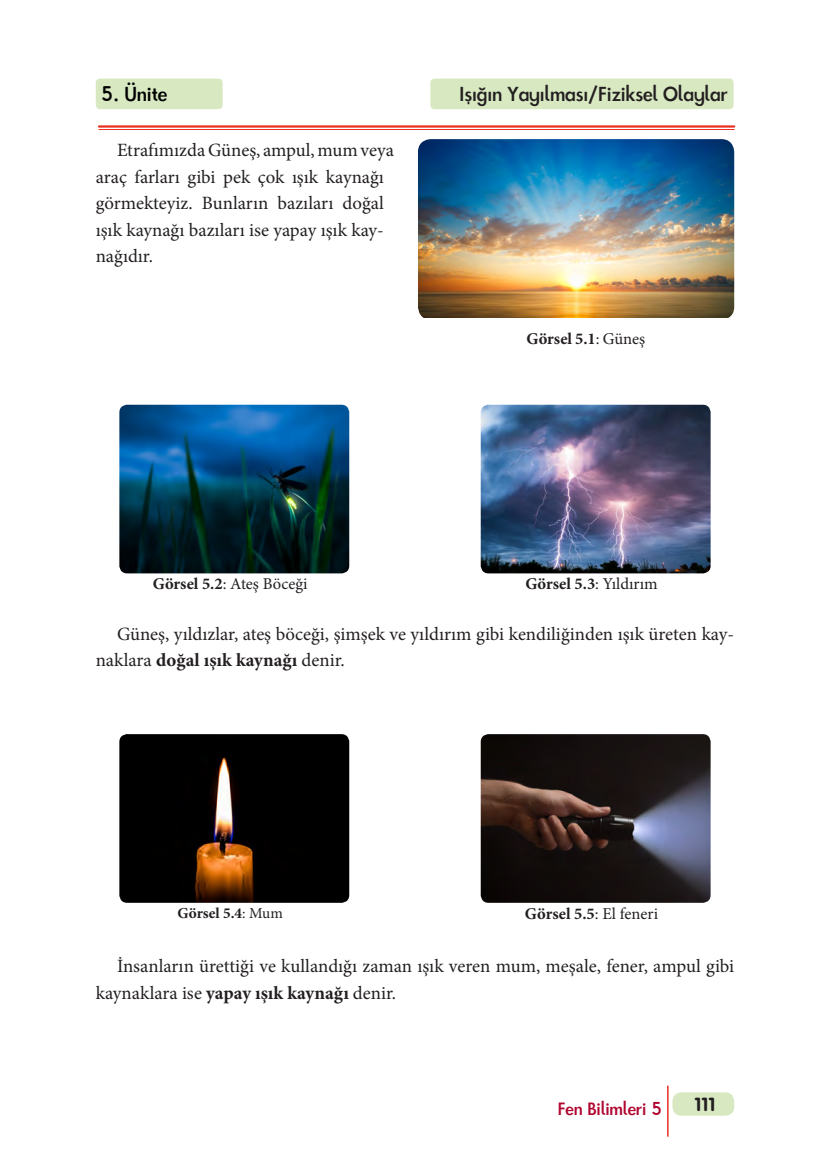
<style>
.page{position:relative;width:830px;height:1170px;background:#fff}
.page>*{position:absolute;margin:0;border:0;box-sizing:border-box;transform-origin:0 0}
.metin{font:18.75px/26.4px "Minion Pro";color:#231f20}
.t1{font:700 18.75px "Futuramit";color:#231f20}
.t2{font:700 18.75px "Futuramit";color:#000}
.t3{font:18.75px "VAG Rounded Bold Tr";color:#231f20}
.t4{font:700 16.5px "Minion Pro";color:#231f20}
.t5{font:16.5px "Minion Pro";color:#231f20}
.t6{font:700 16.5px "Futuramit";color:#b00630}
.t7{font:700 15.3px "Minion Pro";color:#231f20}
.s1{font-weight:400}
.s2{font-weight:700}
</style>
<div class="page">
<hr style="left:99px;top:125px;width:634px;height:3px;background:#ea3022">
<hr style="left:99px;top:129px;width:634px;height:1px;background:#ea3022">
<hr style="left:666px;top:1086px;width:2px;height:49px;background:#ea3022">
<div style="left:96px;top:79px;width:126px;height:30px;background:#d8e9c2;border-radius:4px"></div>
<div style="left:430px;top:79px;width:303px;height:30px;background:#d8e9c2;border-radius:4px"></div>
<div style="left:672px;top:1092px;width:61px;height:23px;background:#d8e9c2;border-radius:9px"></div>
<img style="left:418px;top:139px;width:315px;height:179px">
<img style="left:119px;top:405px;width:230px;height:168px">
<img style="left:480px;top:405px;width:230px;height:168px">
<img style="left:119px;top:734px;width:230px;height:168px">
<img style="left:480px;top:734px;width:230px;height:168px">
<p class="t2" style="left:101px;top:82px;width:68px">5. Ünite</p>
<p class="t1" style="left:459px;top:82px;width:269px">Işığın Yayılması/Fiziksel Olaylar</p>
<p class="metin" style="left:117px;top:137px;width:278px">Etrafımızda Güneş, ampul, mum veya</p>
<p class="metin" style="left:96px;top:164px;width:289px;text-align:justify">araç farları gibi pek çok ışık kaynağı görmekteyiz. Bunların bazıları doğal ışık kaynağı bazıları ise yapay ışık kay&shy;nağıdır.</p>
<p class="t4" style="left:526px;top:327px;width:120px">Görsel 5.1<span class="s1">: Güneş</span></p>
<p class="t5" style="left:153px;top:573px;width:156px"><span class="s2">Görsel 5.2</span>: Ateş Böceği</p>
<p class="t4" style="left:525px;top:572px;width:134px">Görsel 5.3<span class="s1">: Yıldırım</span></p>
<p class="metin" style="left:96px;top:620px;width:639px;text-indent:21px">Güneş, yıldızlar, ateş böceği, şimşek ve yıldırım gibi kendiliğinden ışık üreten kay&shy;naklara <span class="s2">doğal ışık kaynağı</span> denir.</p>
<p class="t7" style="left:177px;top:902px;width:107px">Görsel 5.4<span class="s1">: Mum</span></p>
<p class="t4" style="left:524px;top:901px;width:135px">Görsel 5.5<span class="s1">: El feneri</span></p>
<p class="metin" style="left:96px;top:952px;width:639px;text-indent:21px">İnsanların ürettiği ve kullandığı zaman ışık veren mum, meşale, fener, ampul gibi kaynaklara ise <span class="s2">yapay ışık kaynağı</span> denir.</p>
<p class="t6" style="left:557px;top:1097px;width:106px">Fen Bilimleri 5</p>
<p class="t3" style="left:694px;top:1093px;width:22px">111</p>
</div>
